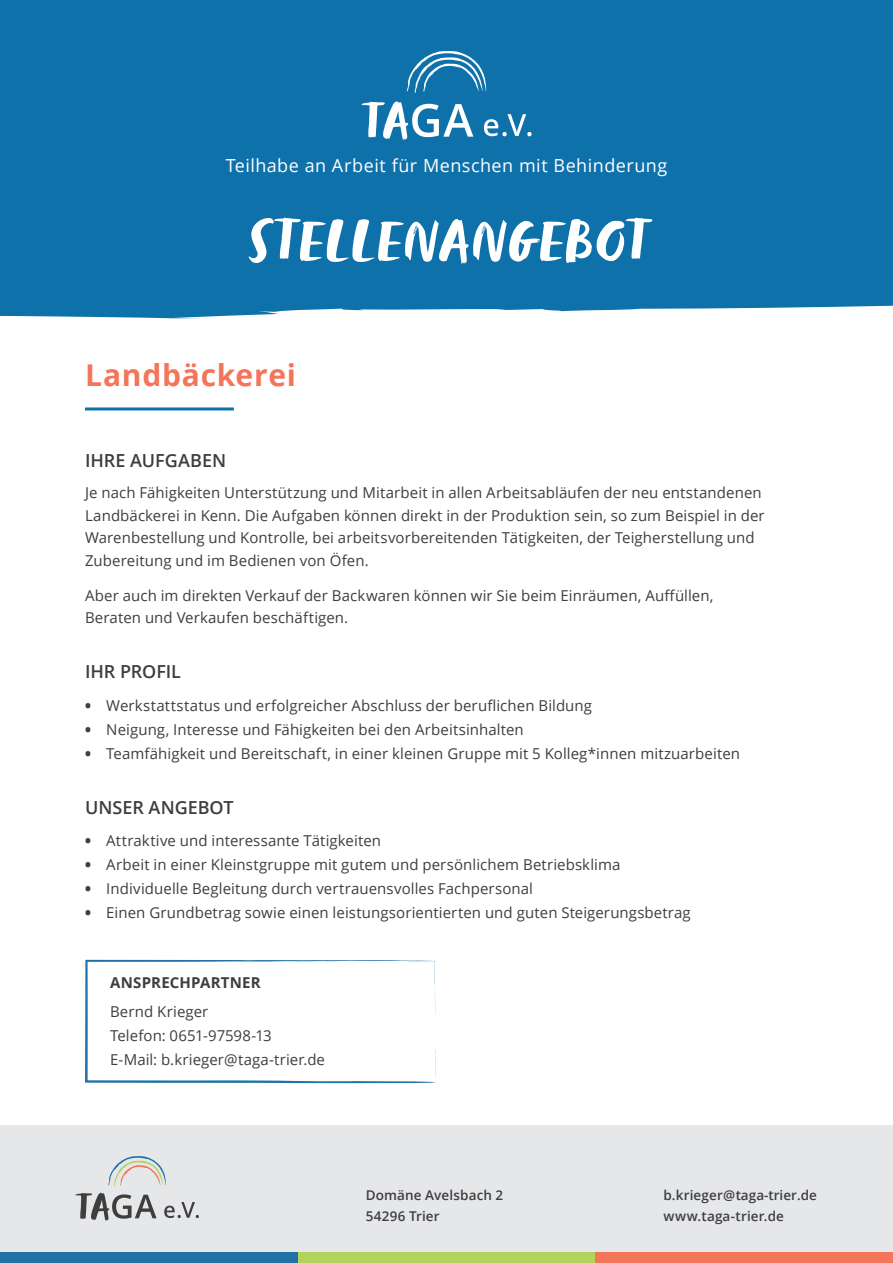
<style>
.page{position:relative;width:893px;height:1263px;background:#fff}
.page>*{position:absolute;margin:0;border:0;box-sizing:border-box;transform-origin:0 0}
.t1{font:60px "Zooja Pro";letter-spacing:.07em;color:#fff}
.t2{font:700 30px "Open Sans";letter-spacing:.025em;color:#f3755a}
.t3{font:18px "Open Sans";letter-spacing:.025em;color:#fff}
.t4{font:600 18px "Open Sans";letter-spacing:-.005em;color:#3e3e3f}
.t5{font:15px/22.5px "Open Sans";letter-spacing:.005em;color:#3e3e3f}
.t6{font:700 15px "Open Sans";letter-spacing:.015em;color:#3e3e3f}
.t7{font:600 13.5px "Open Sans";letter-spacing:.01em;color:#3e3e3f}
.s1{font-weight:800}
</style>
<div class="page">
<div style="left:0;top:1125px;width:893px;height:127px;background:#e6e7e9"></div>
<div style="left:298px;top:1252px;width:297px;height:11px;background:#b2d45b"></div>
<div style="left:595px;top:1252px;width:298px;height:11px;background:#f3755a"></div>
<div style="left:0;top:0;width:893px;height:319px;background:#0f71aa"></div>
<svg style="left:407px;top:51px;width:79px;height:43px;background:#398ab9"></svg>
<svg style="left:484px;top:114px;width:47px;height:22px"></svg>
<svg style="left:361px;top:101px;width:112px;height:39px"></svg>
<div style="left:0;top:1252px;width:298px;height:11px;background:#2172a6"></div>
<svg style="left:108px;top:1156px;width:58px;height:31px"></svg>
<svg style="left:164px;top:1202px;width:35px;height:16px"></svg>
<svg style="left:75px;top:1193px;width:82px;height:28px"></svg>
<hr style="left:85px;top:407px;width:149px;height:3px;background:#0f71aa">
<svg style="left:85px;top:960px;width:351px;height:123px"></svg>
<p class="t3" style="left:226px;top:153px;width:443px">Teilhabe an Arbeit für Menschen mit Behinderung</p>
<p class="t1" style="left:248px;top:205px;width:399px">STELLENANGEBOT</p>
<p class="t2" style="left:85px;top:354px;width:213px">Landbäckerei</p>
<p class="t4" style="left:85px;top:448px;width:143px">IHRE AUFGABEN</p>
<p class="t5" style="left:85px;top:481px;width:681px">Je nach Fähigkeiten Unterstützung und Mitarbeit in allen Arbeitsabläufen der neu entstandenen Landbäckerei in Kenn. Die Aufgaben können direkt in der Produktion sein, so zum Beispiel in der Warenbestellung und Kontrolle, bei arbeitsvorbereitenden Tätigkeiten, der Teigherstellung und Zubereitung und im Bedienen von Öfen.</p>
<p class="t5" style="left:85px;top:584px;width:630px">Aber auch im direkten Verkauf der Backwaren können wir Sie beim Einräumen, Auffüllen,<br>Beraten und Verkaufen beschäftigen.</p>
<p class="t4" style="left:85px;top:659px;width:98px">IHR PROFIL</p>
<p class="t5" style="left:85px;top:694px;width:508px"><span class="s1">•</span> Werkstattstatus und erfolgreicher Abschluss der beruflichen Bildung</p>
<p class="t5" style="left:85px;top:718px;width:440px"><span class="s1">•</span> Neigung, Interesse und Fähigkeiten bei den Arbeitsinhalten</p>
<p class="t5" style="left:85px;top:742px;width:656px"><span class="s1">•</span> Teamfähigkeit und Bereitschaft, in einer kleinen Gruppe mit 5 Kolleg*innen mitzuarbeiten</p>
<p class="t4" style="left:85px;top:795px;width:150px">UNSER ANGEBOT</p>
<p class="t5" style="left:85px;top:829px;width:298px"><span class="s1">•</span> Attraktive und interessante Tätigkeiten</p>
<p class="t5" style="left:85px;top:853px;width:537px"><span class="s1">•</span> Arbeit in einer Kleinstgruppe mit gutem und persönlichem Betriebsklima</p>
<p class="t5" style="left:85px;top:877px;width:449px"><span class="s1">•</span> Individuelle Begleitung durch vertrauensvolles Fachpersonal</p>
<p class="t5" style="left:85px;top:901px;width:607px"><span class="s1">•</span> Einen Grundbetrag sowie einen leistungsorientierten und guten Steigerungsbetrag</p>
<p class="t6" style="left:110px;top:972px;width:152px">ANSPRECHPARTNER</p>
<p class="t5" style="left:110px;top:999px;width:100px">Bernd Krieger</p>
<p class="t5" style="left:110px;top:1023px;width:163px">Telefon: 0651-97598-13</p>
<p class="t5" style="left:110px;top:1047px;width:216px">E-Mail: b.krieger@taga-trier.de</p>
<p class="t7" style="left:366px;top:1186px;width:139px">Domäne Avelsbach 2</p>
<p class="t7" style="left:366px;top:1207px;width:76px">54296 Trier</p>
<p class="t7" style="left:663px;top:1186px;width:155px">b.krieger@taga-trier.de</p>
<p class="t7" style="left:663px;top:1207px;width:122px">www.taga-trier.de</p>
</div>
